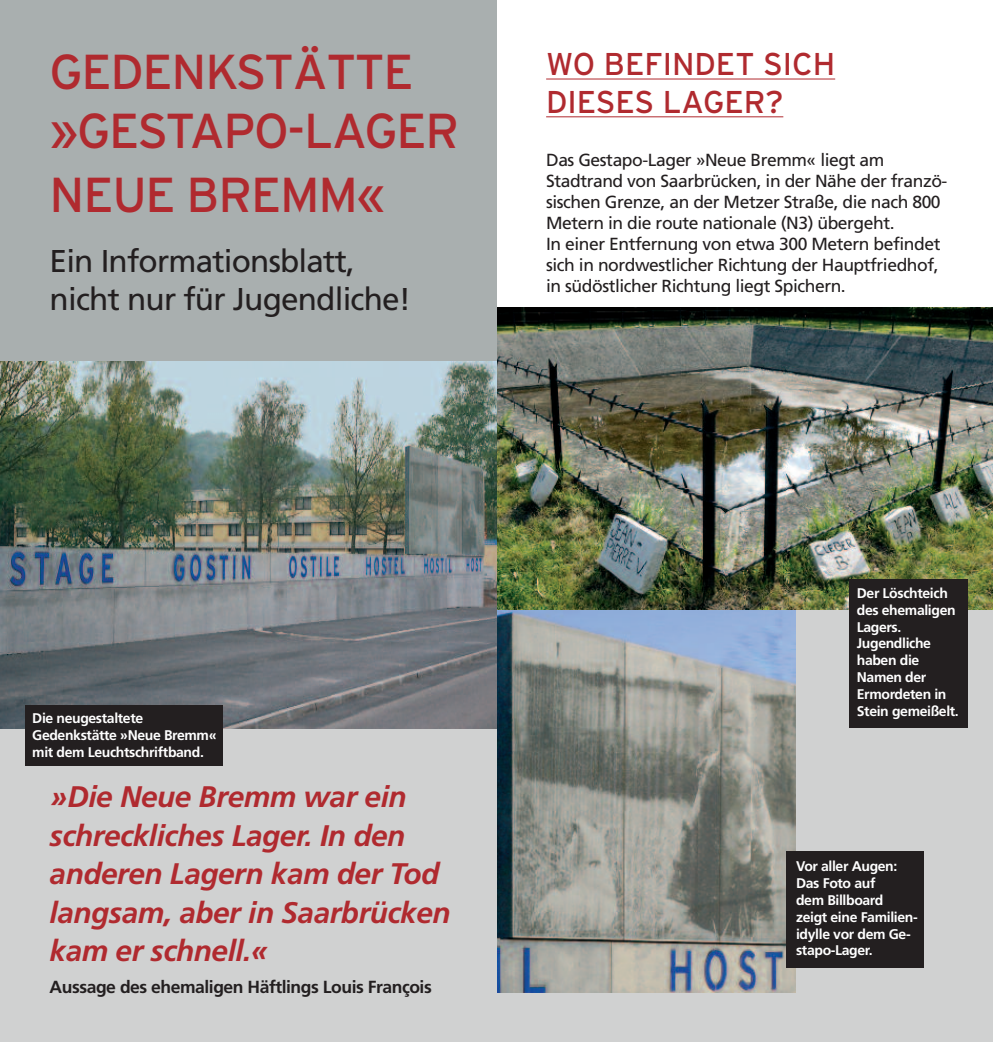
<style>
.page{position:relative;width:993px;height:1042px;background:#fff}
.page>*{position:absolute;margin:0;border:0;box-sizing:border-box;transform-origin:0 0}
.t1{font:49px/58.8px "Interstate";letter-spacing:-.025em;color:#b02a2f}
.t2{font:31.5px/37.8px "Frutiger";letter-spacing:-.025em;color:#231f20}
.t3{font:31.5px/37.8px "Interstate";color:#b02a2f}
.t4{font:italic 700 29.75px/38.5px "Frutiger";letter-spacing:-.015em;color:#b02a2f}
.t5{font:17.5px/21px "Frutiger";letter-spacing:-.025em;color:#231f20}
.t6{font:700 17.5px "Frutiger";letter-spacing:-.025em;color:#231f20}
.t7{font:700 14px/16.8px "Frutiger";letter-spacing:-.025em;color:#fff}
</style>
<div class="page">
<div style="left:496px;top:609px;width:496px;height:433px;background:#d0d1d1"></div>
<img style="left:496px;top:609px;width:298px;height:383px">
<img style="left:496px;top:308px;width:496px;height:301px">
<div style="left:0;top:696px;width:496px;height:346px;background:#d0d1d1"></div>
<div style="left:0;top:0;width:496px;height:362px;background:#a9afaf"></div>
<img style="left:0;top:362px;width:496px;height:366px">
<hr style="left:546px;top:79px;width:288px;height:1px;background:#b02a2f">
<hr style="left:546px;top:116px;width:237px;height:1px;background:#b02a2f">
<div style="left:25px;top:704px;width:197px;height:61px;background:#231f20"></div>
<div style="left:849px;top:579px;width:118px;height:149px;background:#231f20"></div>
<div style="left:785px;top:851px;width:138px;height:116px;background:#231f20"></div>
<h1 class="t1" style="left:50px;top:43px;width:411px">GEDENKSTÄTTE »GESTAPO-LAGER</h1>
<h1 class="t1" style="left:50px;top:166px;width:337px">NEUE BREMM«</h1>
<h2 class="t2" style="left:50px;top:244px;width:363px">Ein Informationsblatt, nicht nur für Jugendliche!</h2>
<h2 class="t3" style="left:546px;top:45px;width:290px">WO BEFINDET SICH<br>DIESES LAGER?</h2>
<p class="t5" style="left:546px;top:151px;width:402px">Das Gestapo-Lager »Neue Bremm« liegt am Stadtrand von Saarbrücken, in der Nähe der franzö&shy;sischen Grenze, an der Metzer Straße, die nach 800<br>Metern in die route nationale (N3) übergeht.<br>In einer Entfernung von etwa 300 Metern befindet sich in nordwestlicher Richtung der Hauptfriedhof, in südöstlicher Richtung liegt Spichern.</p>
<p class="t7" style="left:32px;top:711px;width:186px">Die neugestaltete<br>Gedenkstätte »Neue Bremm« mit dem Leuchtschriftband.</p>
<h3 class="t4" style="left:50px;top:780px;width:402px">»Die Neue Bremm war ein schreckliches Lager. In den anderen Lagern kam der Tod langsam, aber in Saarbrücken kam er schnell.«</h3>
<p class="t6" style="left:50px;top:979px;width:383px">Aussage des ehemaligen Häftlings Louis François</p>
<p class="t7" style="left:856px;top:586px;width:103px">Der Löschteich des ehemaligen<br>Lagers.<br>Jugendliche haben die<br>Namen der<br>Ermordeten in<br>Stein gemeißelt.</p>
<p class="t7" style="left:795px;top:859px;width:123px">Vor aller Augen:<br>Das Foto auf<br>dem Billboard zeigt eine Familien&shy;idylle vor dem Ge&shy;stapo-Lager.</p>
</div>
